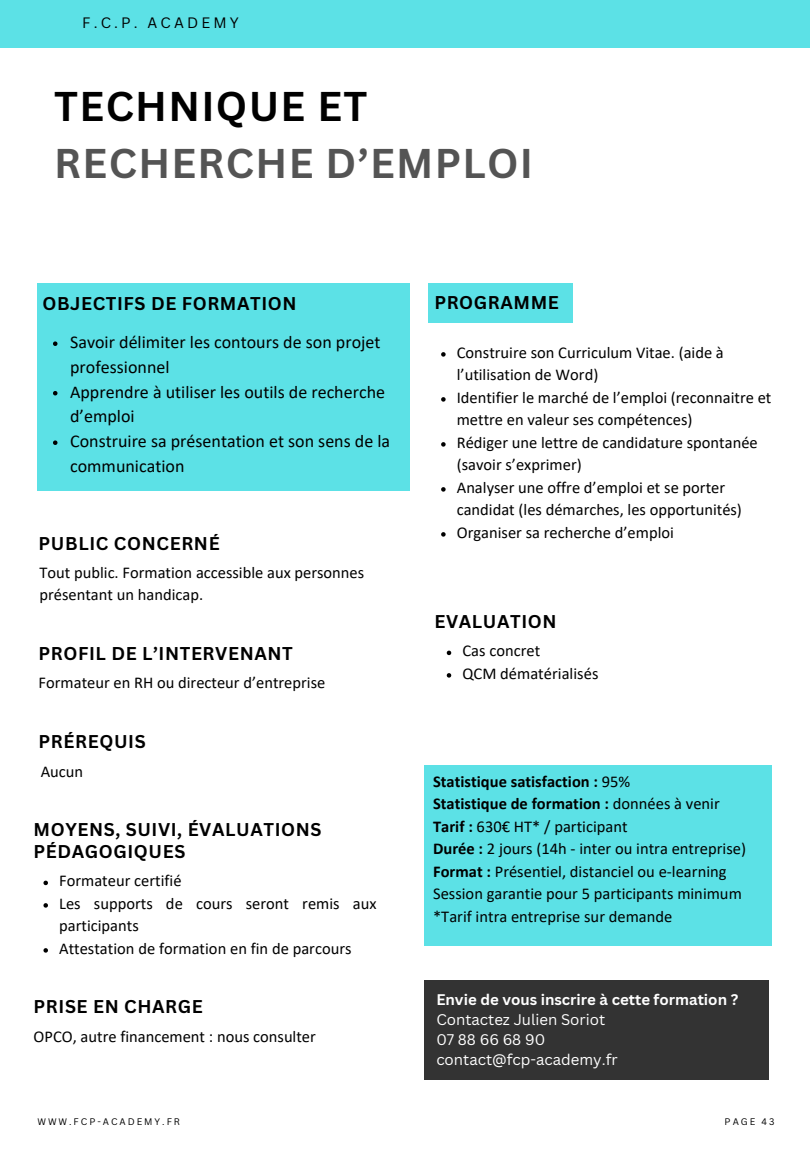
<style>
.page{position:relative;width:810px;height:1170px;background:#fff}
.page>*{position:absolute;margin:0;border:0;box-sizing:border-box;transform-origin:0 0}
.t1{font:700 40.5px "Canva Sans";letter-spacing:.03em;color:#545454}
.t2{font:700 40.5px "Canva Sans";letter-spacing:.035em;color:#000}
.t3{font:18px/24.8px "Calibri";color:#000}
.t4{font:700 18px/21.3px "Canva Sans";letter-spacing:.035em;color:#000}
.t5{font:16.5px/22.5px "Calibri";color:#000}
.t6{font:700 16.5px "Calibri";color:#000}
.t7{font:15px "Canva Sans";color:#fff}
.t8{font:700 15px "Canva Sans";color:#fff}
.t9{font:14.7px "Canva Sans";letter-spacing:.215em;color:#000}
.t10{font:9.3px "Canva Sans";letter-spacing:.215em;color:#000}
.s1{font-weight:400}
.s2{font-weight:700}
</style>
<div class="page">
<div style="left:0;top:0;width:810px;height:47px;background:#5ce1e6"></div>
<div style="left:37px;top:283px;width:372px;height:208px;background:#5ce1e6"></div>
<svg style="left:43px;top:881px;width:5px;height:4px"></svg>
<svg style="left:43px;top:903px;width:5px;height:5px"></svg>
<svg style="left:43px;top:948px;width:5px;height:5px"></svg>
<svg style="left:441px;top:352px;width:5px;height:5px"></svg>
<svg style="left:441px;top:397px;width:5px;height:5px"></svg>
<svg style="left:441px;top:442px;width:5px;height:5px"></svg>
<svg style="left:441px;top:487px;width:5px;height:5px"></svg>
<svg style="left:441px;top:532px;width:5px;height:5px"></svg>
<svg style="left:447px;top:651px;width:4px;height:4px"></svg>
<svg style="left:447px;top:673px;width:4px;height:5px"></svg>
<div style="left:429px;top:283px;width:144px;height:40px;background:#5ce1e6"></div>
<div style="left:424px;top:766px;width:348px;height:180px;background:#5ce1e6"></div>
<svg style="left:53px;top:341px;width:4px;height:5px"></svg>
<svg style="left:53px;top:391px;width:4px;height:4px"></svg>
<svg style="left:53px;top:440px;width:4px;height:5px"></svg>
<div style="left:424px;top:980px;width:345px;height:99px;background:#333"></div>
<p class="t9" style="left:82px;top:12px;width:158px">F.C.P. ACADEMY</p>
<p class="t2" style="left:54px;top:78px;width:315px">TECHNIQUE ET</p>
<p class="t1" style="left:54px;top:134px;width:480px">RECHERCHE D’EMPLOI</p>
<p class="t4" style="left:42px;top:292px;width:256px">OBJECTIFS DE FORMATION</p>
<p class="t3" style="left:70px;top:331px;width:312px">Savoir délimiter les contours de son projet professionnel</p>
<p class="t3" style="left:70px;top:381px;width:317px">Apprendre à utiliser les outils de recherche d’emploi</p>
<p class="t3" style="left:70px;top:430px;width:322px">Construire sa présentation et son sens de la communication</p>
<p class="t4" style="left:39px;top:532px;width:183px">PUBLIC CONCERNÉ</p>
<p class="t5" style="left:39px;top:562px;width:326px">Tout public. Formation accessible aux personnes présentant un handicap.</p>
<p class="t4" style="left:39px;top:642px;width:256px">PROFIL DE L’INTERVENANT</p>
<p class="t5" style="left:39px;top:673px;width:288px">Formateur en RH ou directeur d’entreprise</p>
<p class="t4" style="left:39px;top:730px;width:109px">PRÉREQUIS</p>
<p class="t5" style="left:41px;top:762px;width:44px">Aucun</p>
<p class="t4" style="left:34px;top:819px;width:289px">MOYENS, SUIVI, ÉVALUATIONS<br>PÉDAGOGIQUES</p>
<p class="t5" style="left:59px;top:871px;width:124px">Formateur certifié</p>
<p class="t5" style="left:59px;top:893px;width:319px">Les supports de cours seront remis aux participants</p>
<p class="t5" style="left:59px;top:938px;width:294px">Attestation de formation en fin de parcours</p>
<p class="t4" style="left:34px;top:996px;width:171px">PRISE EN CHARGE</p>
<p class="t5" style="left:34px;top:1026px;width:284px">OPCO, autre financement : nous consulter</p>
<p class="t4" style="left:434px;top:292px;width:126px">PROGRAMME</p>
<p class="t5" style="left:457px;top:342px;width:269px">Construire son Curriculum Vitae. (aide à l’utilisation de Word)</p>
<p class="t5" style="left:457px;top:387px;width:316px">Identifier le marché de l’emploi (reconnaitre et mettre en valeur ses compétences)</p>
<p class="t5" style="left:457px;top:432px;width:302px">Rédiger une lettre de candidature spontanée (savoir s’exprimer)</p>
<p class="t5" style="left:457px;top:477px;width:287px">Analyser une offre d’emploi et se porter candidat (les démarches, les opportunités)</p>
<p class="t5" style="left:457px;top:522px;width:219px">Organiser sa recherche d’emploi</p>
<p class="t4" style="left:434px;top:610px;width:124px">EVALUATION</p>
<p class="t5" style="left:462px;top:641px;width:79px">Cas concret</p>
<p class="t5" style="left:462px;top:663px;width:138px">QCM dématérialisés</p>
<p class="t6" style="left:433px;top:774px;width:199px">Statistique satisfaction : <span class="s1">95%</span></p>
<p class="t6" style="left:433px;top:797px;width:288px">Statistique de formation : <span class="s1">données à venir</span></p>
<p class="t5" style="left:433px;top:816px;width:196px"><span class="s2">Tarif :</span> 630€ HT* / participant</p>
<p class="t5" style="left:433px;top:839px;width:314px"><span class="s2">Durée :</span> 2 jours (14h - inter ou intra entreprise)</p>
<p class="t5" style="left:433px;top:861px;width:295px"><span class="s2">Format :</span> Présentiel, distanciel ou e-learning</p>
<p class="t5" style="left:433px;top:884px;width:310px">Session garantie pour 5 participants minimum</p>
<p class="t5" style="left:433px;top:906px;width:241px">*Tarif intra entreprise sur demande</p>
<p class="t8" style="left:436px;top:989px;width:303px">Envie de vous inscrire à cette formation ?</p>
<p class="t7" style="left:436px;top:1009px;width:170px">Contactez Julien Soriot</p>
<p class="t7" style="left:436px;top:1029px;width:110px">07 88 66 68 90</p>
<p class="t7" style="left:436px;top:1049px;width:183px">contact@fcp-academy.fr</p>
<p class="t10" style="left:37px;top:1115px;width:144px">WWW.FCP-ACADEMY.FR</p>
<p class="t10" style="left:725px;top:1115px;width:51px">PAGE 43</p>
</div>
